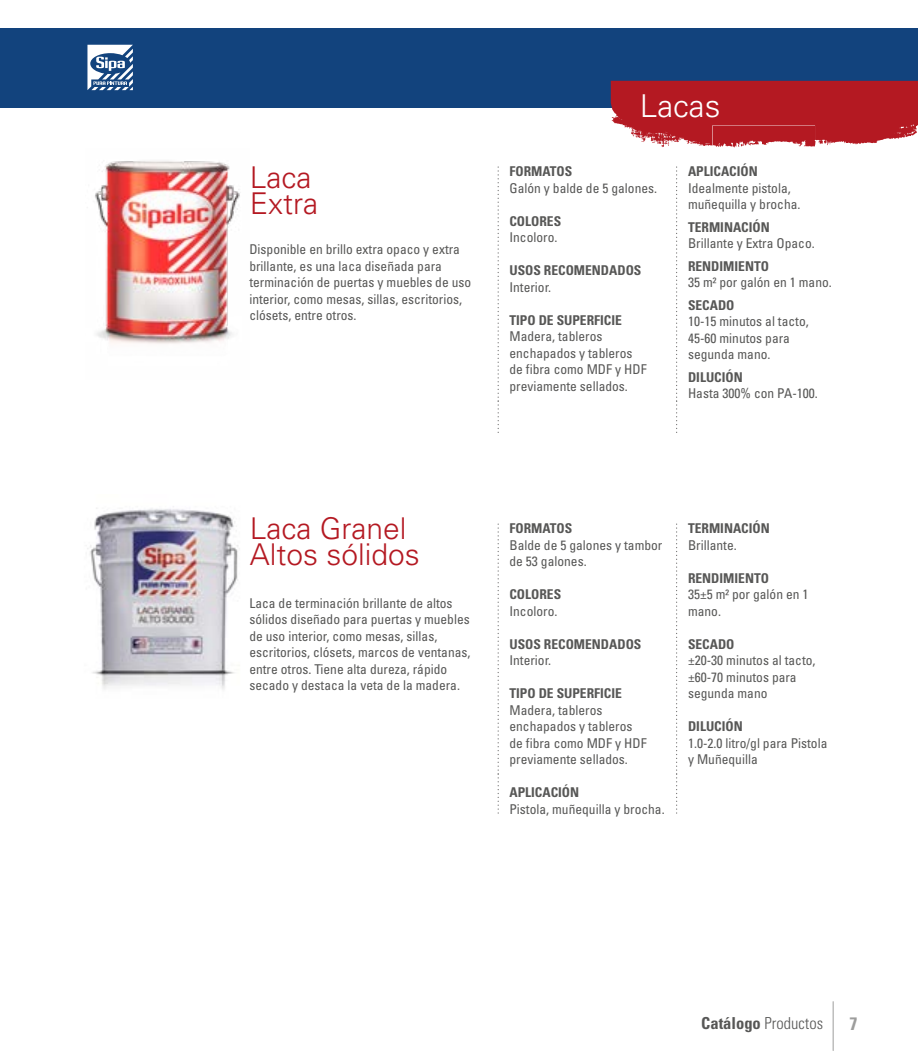
<style>
.page{position:relative;width:918px;height:1063px;background:#fff}
.page>*{position:absolute;margin:0;border:0;box-sizing:border-box;transform-origin:0 0}
.t1{font:300 31.5px "Univers LT Std";color:#fff}
.t2{font:300 30px/25.5px "Univers LT Std";color:#b41922}
.t3{font:700 condensed 18px "Univers LT Std";color:#9d9d9c}
.t4{font:300 condensed 16.5px "Univers LT Std";color:#575756}
.t5{font:condensed 13.5px/16.5px "Univers LT Std";color:#575756}
.t6{font:700 condensed 13.5px "Univers LT Std";color:#575756}
.s1{font-weight:700}
</style>
<div class="page">
<hr style="left:833px;top:1002px;width:1px;height:49px;background:#9d9d9c">
<div style="left:0;top:28px;width:918px;height:80px;background:#12437d"></div>
<svg style="left:87px;top:45px;width:46px;height:45px"></svg>
<svg style="left:611px;top:81px;width:307px;height:66px;background:#bb3038"></svg>
<svg style="left:498px;top:166px;width:1px;height:267px"></svg>
<svg style="left:498px;top:524px;width:1px;height:290px"></svg>
<svg style="left:676px;top:166px;width:1px;height:267px"></svg>
<svg style="left:676px;top:524px;width:1px;height:290px"></svg>
<img style="left:95px;top:161px;width:145px;height:183px">
<img style="left:87px;top:506px;width:151px;height:184px">
<h2 class="t2" style="left:250px;top:165px;width:70px">Laca<br>Extra</h2>
<p class="t5" style="left:249px;top:241px;width:223px">Disponible en brillo extra opaco y extra brillante, es una laca diseñada para terminación de puertas y muebles de uso interior, como mesas, sillas, escritorios, clósets, entre otros.</p>
<h1 class="t1" style="left:640px;top:87px;width:82px">Lacas</h1>
<p class="t6" style="left:509px;top:163px;width:64px">FORMATOS</p>
<p class="t5" style="left:509px;top:179px;width:149px">Galón y balde de 5 galones.</p>
<p class="t6" style="left:509px;top:213px;width:53px">COLORES</p>
<p class="t5" style="left:509px;top:229px;width:49px">Incoloro.</p>
<p class="t6" style="left:509px;top:262px;width:134px">USOS RECOMENDADOS</p>
<p class="t5" style="left:509px;top:278px;width:43px">Interior.</p>
<p class="t6" style="left:509px;top:312px;width:114px">TIPO DE SUPERFICIE</p>
<p class="t5" style="left:509px;top:328px;width:139px">Madera, tableros enchapados y tableros de fibra como MDF y HDF previamente sellados.</p>
<p class="t6" style="left:688px;top:163px;width:71px">APLICACIÓN</p>
<p class="t5" style="left:688px;top:179px;width:114px">Idealmente pistola, muñequilla y brocha.</p>
<p class="t6" style="left:688px;top:219px;width:83px">TERMINACIÓN</p>
<p class="t5" style="left:688px;top:235px;width:128px">Brillante y Extra Opaco.</p>
<p class="t6" style="left:688px;top:258px;width:83px">RENDIMIENTO</p>
<p class="t5" style="left:688px;top:274px;width:145px">35 m² por galón en 1 mano.</p>
<p class="t6" style="left:688px;top:297px;width:48px">SECADO</p>
<p class="t5" style="left:688px;top:313px;width:122px">10-15 minutos al tacto,<br>45-60 minutos para segunda mano.</p>
<p class="t6" style="left:688px;top:369px;width:56px">DILUCIÓN</p>
<p class="t5" style="left:688px;top:385px;width:131px">Hasta 300% con PA-100.</p>
<h2 class="t2" style="left:250px;top:516px;width:172px">Laca Granel<br>Altos sólidos</h2>
<p class="t5" style="left:249px;top:594px;width:223px">Laca de terminación brillante de altos sólidos diseñado para puertas y muebles de uso interior, como mesas, sillas, escritorios, clósets, marcos de ventanas, entre otros. Tiene alta dureza, rápido secado y destaca la veta de la madera.</p>
<p class="t6" style="left:509px;top:520px;width:64px">FORMATOS</p>
<p class="t5" style="left:509px;top:537px;width:154px">Balde de 5 galones y tambor de 53 galones.</p>
<p class="t6" style="left:509px;top:586px;width:53px">COLORES</p>
<p class="t5" style="left:509px;top:603px;width:49px">Incoloro.</p>
<p class="t6" style="left:509px;top:636px;width:134px">USOS RECOMENDADOS</p>
<p class="t5" style="left:509px;top:652px;width:43px">Interior.</p>
<p class="t6" style="left:509px;top:685px;width:114px">TIPO DE SUPERFICIE</p>
<p class="t5" style="left:509px;top:701px;width:139px">Madera, tableros enchapados y tableros de fibra como MDF y HDF previamente sellados.</p>
<p class="t6" style="left:509px;top:784px;width:71px">APLICACIÓN</p>
<p class="t5" style="left:509px;top:800px;width:157px">Pistola, muñequilla y brocha.</p>
<p class="t6" style="left:688px;top:520px;width:83px">TERMINACIÓN</p>
<p class="t5" style="left:688px;top:536px;width:50px">Brillante.</p>
<p class="t6" style="left:688px;top:570px;width:83px">RENDIMIENTO</p>
<p class="t5" style="left:688px;top:586px;width:122px">35±5 m² por galón en 1 mano.</p>
<p class="t6" style="left:688px;top:636px;width:48px">SECADO</p>
<p class="t5" style="left:688px;top:652px;width:129px">±20-30 minutos al tacto, ±60-70 minutos para segunda mano</p>
<p class="t6" style="left:688px;top:718px;width:56px">DILUCIÓN</p>
<p class="t5" style="left:688px;top:734px;width:141px">1.0-2.0 litro/gl para Pistola y Muñequilla</p>
<p class="t4" style="left:701px;top:1013px;width:123px"><span class="s1">Catálogo</span> Productos</p>
<h3 class="t3" style="left:850px;top:1012px;width:9px">7</h3>
</div>
